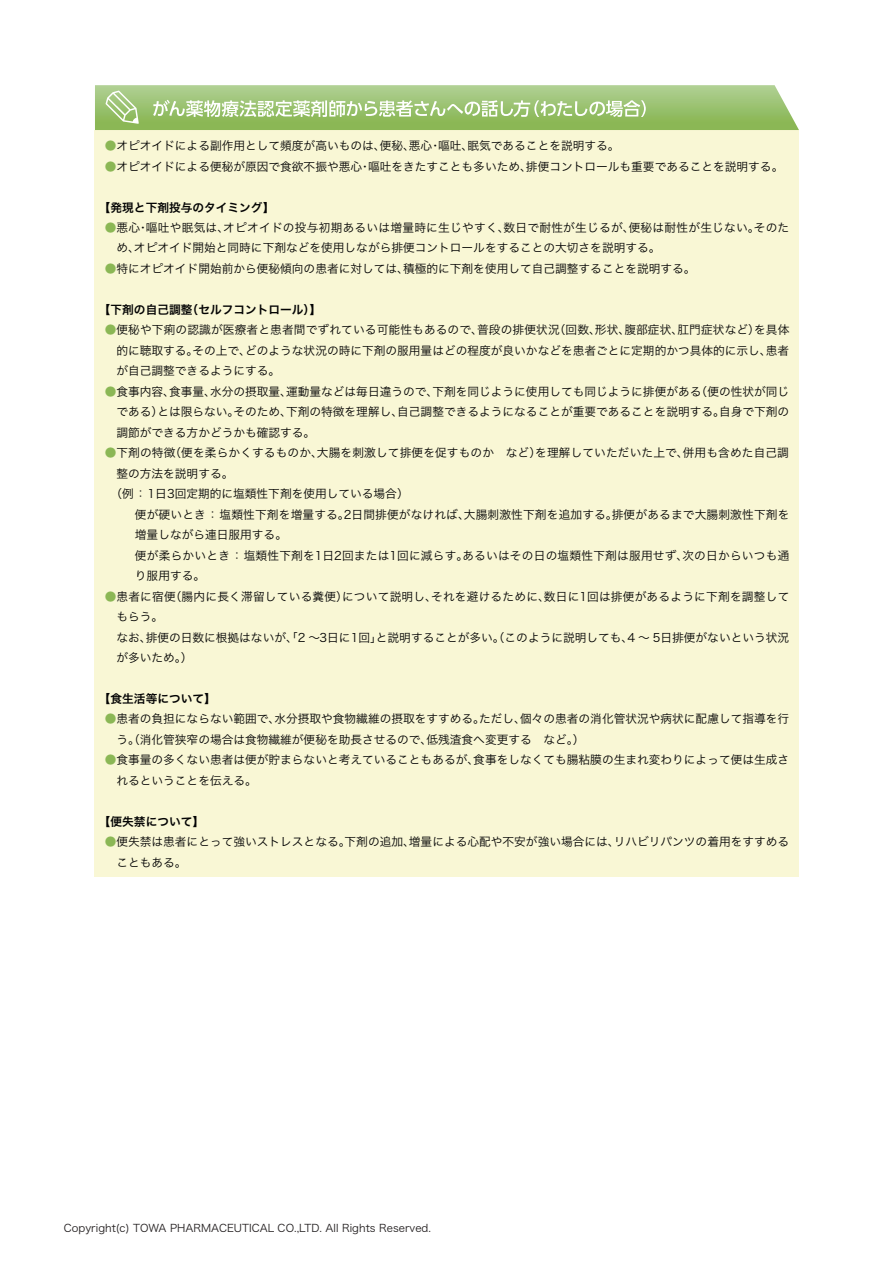
<style>
.page{position:relative;width:893px;height:1263px;background:#fff}
.page>*{position:absolute;margin:0;border:0;box-sizing:border-box;transform-origin:0 0}
.t1{font:11.7px/20.4px "Hira Kaku Pro W3";color:#030303}
.t2{font:11.7px/20.5px "Hira Kaku Pro W3";letter-spacing:.02em;color:#030303}
.t3{font:11.7px "Hira Kaku Pro W6";color:#030303}
.t4{font:10.65px "Hira Kaku Pro W3";color:#231f20}
.s1{color:#8bb755}
</style>
<div class="page">
<div style="left:95px;top:130px;width:704px;height:747px;background:#f9f7d5"></div>
<svg style="left:95px;top:85px;width:704px;height:45px;background:#a7c981"></svg>
<p class="t1" style="left:105px;top:135px;width:516px"><span class="s1">●</span>オピオイドによる副作用として頻度が高いものは、便秘、悪心・嘔吐、眠気であることを説明する。</p>
<p class="t1" style="left:105px;top:155px;width:680px"><span class="s1">●</span>オピオイドによる便秘が原因で食欲不振や悪心・嘔吐をきたすことも多いため、排便コントロールも重要であることを説明する。</p>
<p class="t3" style="left:99px;top:197px;width:177px">【発現と下剤投与のタイミング】</p>
<p class="t2" style="left:116px;top:216px;width:674px;text-indent:-12px"><span class="s1">●</span>悪心・嘔吐や眠気は、オピオイドの投与初期あるいは増量時に生じやすく、数日で耐性が生じるが、便秘は耐性が生じない。そのため、オピオイド開始と同時に下剤などを使用しながら排便コントロールをすることの大切さを説明する。</p>
<p class="t1" style="left:105px;top:257px;width:592px"><span class="s1">●</span>特にオピオイド開始前から便秘傾向の患者に対しては、積極的に下剤を使用して自己調整することを説明する。</p>
<p class="t3" style="left:99px;top:299px;width:224px">【下剤の自己調整（セルフコントロール）】</p>
<p class="t1" style="left:116px;top:319px;width:674px;text-align:justify;text-indent:-12px"><span class="s1">●</span>便秘や下痢の認識が医療者と患者間でずれている可能性もあるので、普段の排便状況（回数、形状、腹部症状、肛門症状など）を具体的に聴取する。その上で、どのような状況の時に下剤の服用量はどの程度が良いかなどを患者ごとに定期的かつ具体的に示し、患者が自己調整できるようにする。</p>
<p class="t1" style="left:116px;top:380px;width:674px;text-align:justify;text-indent:-12px"><span class="s1">●</span>食事内容、食事量、水分の摂取量、運動量などは毎日違うので、下剤を同じように使用しても同じように排便がある（便の性状が同じである）とは限らない。そのため、下剤の特徴を理解し、自己調整できるようになることが重要であることを説明する。自身で下剤の調節ができる方かどうかも確認する。</p>
<p class="t1" style="left:105px;top:442px;width:686px"><span class="s1">●</span>下剤の特徴（便を柔らかくするものか、大腸を刺激して排便を促すものか　など）を理解していただいた上で、併用も含めた自己調</p>
<p class="t1" style="left:116px;top:462px;width:118px">整の方法を説明する。</p>
<p class="t1" style="left:111px;top:483px;width:300px">（例 ： 1日3回定期的に塩類性下剤を使用している場合）</p>
<p class="t1" style="left:135px;top:503px;width:656px">便が硬いとき ： 塩類性下剤を増量する。2日間排便がなければ、大腸刺激性下剤を追加する。排便があるまで大腸刺激性下剤を</p>
<p class="t1" style="left:135px;top:524px;width:154px">増量しながら連日服用する。</p>
<p class="t2" style="left:135px;top:544px;width:656px">便が柔らかいとき ： 塩類性下剤を1日2回または1回に減らす。あるいはその日の塩類性下剤は服用せず、次の日からいつも通</p>
<p class="t1" style="left:135px;top:565px;width:72px">り服用する。</p>
<p class="t1" style="left:116px;top:585px;width:674px;text-indent:-12px"><span class="s1">●</span>患者に宿便（腸内に長く滞留している糞便）について説明し、それを避けるために、数日に1回は排便があるように下剤を調整してもらう。<br>なお、排便の日数に根拠はないが、「2 ～3日に1回」と説明することが多い。（このように説明しても、4 ～ 5日排便がないという状況が多いため。）</p>
<p class="t3" style="left:99px;top:688px;width:118px">【食生活等について】</p>
<p class="t1" style="left:116px;top:708px;width:674px;text-indent:-12px"><span class="s1">●</span>患者の負担にならない範囲で、水分摂取や食物繊維の摂取をすすめる。ただし、個々の患者の消化管状況や病状に配慮して指導を行う。（消化管狭窄の場合は食物繊維が便秘を助長させるので、低残渣食へ変更する　など。）</p>
<p class="t1" style="left:116px;top:749px;width:674px;text-indent:-12px"><span class="s1">●</span>食事量の多くない患者は便が貯まらないと考えていることもあるが、食事をしなくても腸粘膜の生まれ変わりによって便は生成されるということを伝える。</p>
<p class="t3" style="left:99px;top:811px;width:107px">【便失禁について】</p>
<p class="t1" style="left:116px;top:831px;width:674px;text-indent:-12px"><span class="s1">●</span>便失禁は患者にとって強いストレスとなる。下剤の追加、増量による心配や不安が強い場合には、リハビリパンツの着用をすすめることもある。</p>
<p class="t4" style="left:64px;top:1218px;width:369px">Copyright(c) TOWA PHARMACEUTICAL CO.,LTD. All Rights Reserved.</p>
</div>
